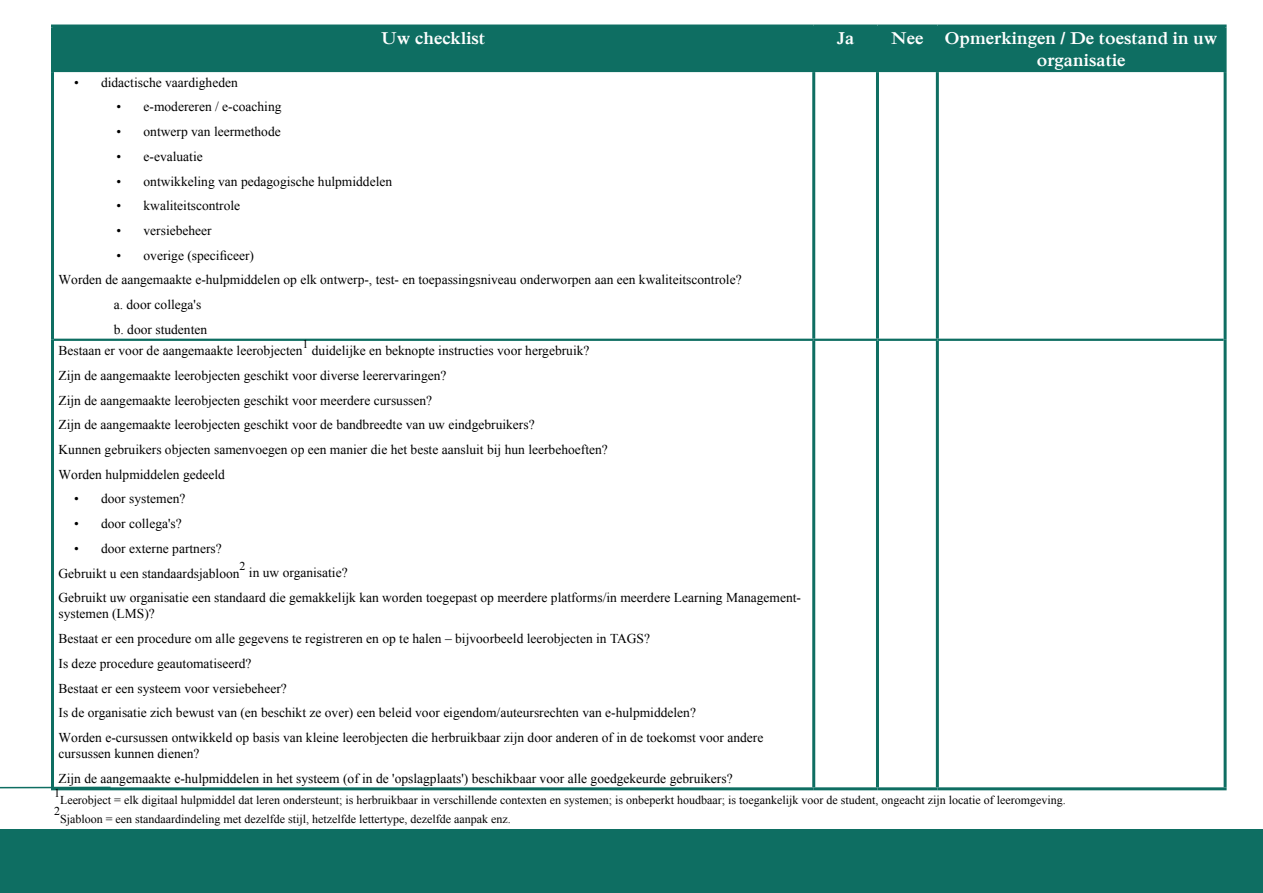
<style>
.page{position:relative;width:1263px;height:893px;background:#fff}
.page>*{position:absolute;margin:0;border:0;box-sizing:border-box;transform-origin:0 0}
.t1{font:700 18px/21.6px "Iskoola Pota";color:#fff}
.t2{font:13.5px/24.8px "Iskoola Pota";color:#000}
.t3{font:12px "Iskoola Pota";color:#000}
</style>
<div class="page">
<div style="left:54px;top:28px;width:1169px;height:44px;background:#0e6e62"></div>
<hr style="left:51px;top:72px;width:3px;height:268px;background:#0e6e62">
<hr style="left:812px;top:72px;width:3px;height:267px;background:#0e6e62">
<hr style="left:876px;top:72px;width:3px;height:267px;background:#0e6e62">
<hr style="left:936px;top:72px;width:3px;height:267px;background:#0e6e62">
<hr style="left:1223px;top:72px;width:3px;height:268px;background:#0e6e62">
<hr style="left:51px;top:340px;width:3px;height:447px;background:#0e6e62">
<hr style="left:812px;top:341px;width:3px;height:446px;background:#0e6e62">
<hr style="left:876px;top:341px;width:3px;height:446px;background:#0e6e62">
<hr style="left:936px;top:341px;width:3px;height:446px;background:#0e6e62">
<hr style="left:1223px;top:340px;width:3px;height:447px;background:#0e6e62">
<hr style="left:51px;top:787px;width:763px;height:3px;background:#0e6e62">
<hr style="left:814px;top:787px;width:63px;height:3px;background:#0e6e62">
<hr style="left:877px;top:787px;width:60px;height:3px;background:#0e6e62">
<hr style="left:937px;top:787px;width:289px;height:3px;background:#0e6e62">
<hr style="left:54px;top:339px;width:760px;height:2px;background:#0e6e62">
<hr style="left:814px;top:339px;width:63px;height:2px;background:#0e6e62">
<hr style="left:877px;top:339px;width:60px;height:2px;background:#0e6e62">
<hr style="left:937px;top:339px;width:286px;height:2px;background:#0e6e62">
<hr style="left:51px;top:28px;width:3px;height:44px;background:#0e6e62">
<hr style="left:51px;top:25px;width:763px;height:3px;background:#0e6e62">
<hr style="left:814px;top:25px;width:63px;height:3px;background:#0e6e62">
<hr style="left:877px;top:25px;width:60px;height:3px;background:#0e6e62">
<hr style="left:1223px;top:28px;width:3px;height:44px;background:#0e6e62">
<hr style="left:937px;top:25px;width:289px;height:3px;background:#0e6e62">
<div style="left:0;top:829px;width:1263px;height:64px;background:#0e6e62"></div>
<hr style="left:0;top:787px;width:111px;height:1px;background:#0e6e62">
<h1 class="t1" style="left:381px;top:28px;width:106px">Uw checklist</h1>
<h1 class="t1" style="left:837px;top:28px;width:19px">Ja</h1>
<h1 class="t1" style="left:1037px;top:28px;width:182px;text-indent:-146px">Nee Opmerkingen / De toestand in uw organisatie</h1>
<p class="t2" style="left:74px;top:70px;width:165px">• didactische vaardigheden</p>
<p class="t2" style="left:117px;top:95px;width:166px">• e-modereren / e-coaching</p>
<p class="t2" style="left:117px;top:119px;width:166px">• ontwerp van leermethode</p>
<p class="t2" style="left:117px;top:144px;width:88px">• e-evaluatie</p>
<p class="t2" style="left:117px;top:169px;width:277px">• ontwikkeling van pedagogische hulpmiddelen</p>
<p class="t2" style="left:117px;top:193px;width:125px">• kwaliteitscontrole</p>
<p class="t2" style="left:117px;top:218px;width:97px">• versiebeheer</p>
<p class="t2" style="left:117px;top:243px;width:139px">• overige (specificeer)</p>
<p class="t2" style="left:59px;top:267px;width:685px">Worden de aangemaakte e-hulpmiddelen op elk ontwerp-, test- en toepassingsniveau onderworpen aan een kwaliteitscontrole?</p>
<p class="t2" style="left:114px;top:292px;width:89px">a. door collega's</p>
<p class="t2" style="left:114px;top:317px;width:95px">b. door studenten</p>
<p class="t2" style="left:59px;top:338px;width:246px">Bestaan er voor de aangemaakte leerobjecten</p>
<p class="t3" style="left:302px;top:337px;width:7px">1</p>
<p class="t2" style="left:59px;top:338px;width:551px;text-indent:253px">duidelijke en beknopte instructies voor hergebruik?<br>Zijn de aangemaakte leerobjecten geschikt voor diverse leerervaringen?<br>Zijn de aangemaakte leerobjecten geschikt voor meerdere cursussen?<br>Zijn de aangemaakte leerobjecten geschikt voor de bandbreedte van uw eindgebruikers?<br>Kunnen gebruikers objecten samenvoegen op een manier die het beste aansluit bij hun leerbehoeften?<br>Worden hulpmiddelen gedeeld</p>
<p class="t2" style="left:74px;top:486px;width:113px">• door systemen?</p>
<p class="t2" style="left:74px;top:511px;width:109px">• door collega's?</p>
<p class="t2" style="left:59px;top:536px;width:183px;text-align:center">• door externe partners?<br>Gebruikt u een standaardsjabloon</p>
<p class="t3" style="left:240px;top:559px;width:7px">2</p>
<p class="t2" style="left:59px;top:561px;width:744px;text-indent:190px">in uw organisatie?<br>Gebruikt uw organisatie een standaard die gemakkelijk kan worden toegepast op meerdere platforms/in meerdere Learning Management-</p>
<p class="t2" style="left:59px;top:601px;width:706px">systemen (LMS)?<br>Bestaat er een procedure om alle gegevens te registreren en op te halen – bijvoorbeeld leerobjecten in TAGS?<br>Is deze procedure geautomatiseerd?<br>Bestaat er een systeem voor versiebeheer?<br>Is de organisatie zich bewust van (en beschikt ze over) een beleid voor eigendom/auteursrechten van e-hulpmiddelen?<br>Worden e-cursussen ontwikkeld op basis van kleine leerobjecten die herbruikbaar zijn door anderen of in de toekomst voor andere</p>
<p class="t2" style="left:59px;top:741px;width:676px">cursussen kunnen dienen?<br>Zijn de aangemaakte e-hulpmiddelen in het systeem (of in de 'opslagplaats') beschikbaar voor alle goedgekeurde gebruikers?</p>
<p class="t3" style="left:54px;top:786px;width:7px">1</p>
<p class="t3" style="left:60px;top:793px;width:1007px">Leerobject = elk digitaal hulpmiddel dat leren ondersteunt; is herbruikbaar in verschillende contexten en systemen; is onbeperkt houdbaar; is toegankelijk voor de student, ongeacht zijn locatie of leeromgeving.</p>
<p class="t3" style="left:54px;top:804px;width:7px">2</p>
<p class="t3" style="left:60px;top:812px;width:452px">Sjabloon = een standaardindeling met dezelfde stijl, hetzelfde lettertype, dezelfde aanpak enz.</p>
</div>
